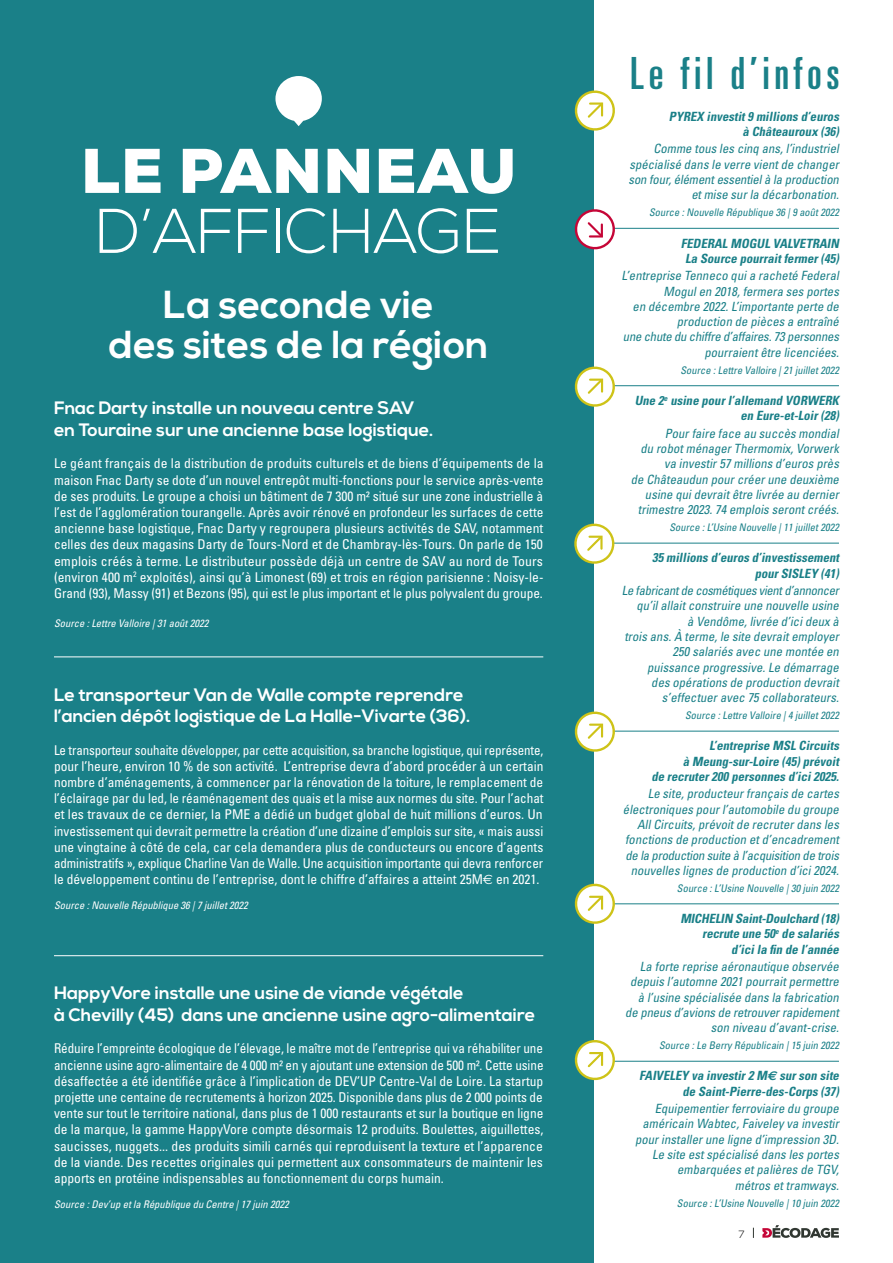
<style>
.page{position:relative;width:893px;height:1263px;background:#1a8088}
.page>*{position:absolute;margin:0;border:0;box-sizing:border-box;transform-origin:0 0}
.t1{font:300 63px "Nexa";color:#fff}
.t2{font:900 63px "Nexa";letter-spacing:.015em;color:#fff}
.t3{font:ultra-condensed 44.4px "Univers";letter-spacing:.1em;color:#1a8088}
.t4{font:700 39px/40.5px "Nexa";color:#fff;text-align:center}
.t5{font:700 18px/21.6px "Nexa";color:#fff}
.t6{font:condensed 13.5px/16.2px "Univers";color:#fff;text-align:justify}
.t7{font:condensed 13.5px/16.2px "Univers";color:#fff;text-align:justify;scale:.96 1}
.t8{font:italic condensed 12.75px/15.3px "Univers";color:#1a8088;text-align:right}
.t9{font:italic 700 condensed 12.75px/15.3px "Univers";color:#1a8088;text-align:right}
.t10{font:italic condensed 10.5px "Univers";color:#1a8088}
.t11{font:italic condensed 10.5px "Univers";color:#fff}
.t12{font:300 10.5px "Nexa";color:#000}
.s1{font-family:"Euro Sans";font-stretch:normal}
</style>
<div class="page">
<div style="left:594px;top:0;width:299px;height:1263px;background:#fff"></div>
<svg style="left:275px;top:76px;width:47px;height:50px"></svg>
<hr style="left:54px;top:656px;width:489px;height:1px;background:#fff">
<hr style="left:54px;top:955px;width:489px;height:1px;background:#fff">
<svg style="left:762px;top:1225px;width:77px;height:13px"></svg>
<hr style="left:594px;top:228px;width:245px;height:1px;background:#1a8088">
<hr style="left:594px;top:385px;width:245px;height:1px;background:#1a8088">
<hr style="left:594px;top:543px;width:245px;height:1px;background:#1a8088">
<hr style="left:594px;top:731px;width:245px;height:1px;background:#1a8088">
<hr style="left:594px;top:903px;width:245px;height:1px;background:#1a8088">
<hr style="left:594px;top:1061px;width:245px;height:1px;background:#1a8088">
<svg style="left:574px;top:209px;width:42px;height:41px"></svg>
<svg style="left:574px;top:90px;width:41px;height:41px"></svg>
<svg style="left:574px;top:366px;width:45px;height:41px"></svg>
<svg style="left:574px;top:711px;width:45px;height:41px"></svg>
<svg style="left:574px;top:883px;width:45px;height:41px"></svg>
<svg style="left:574px;top:1040px;width:45px;height:41px"></svg>
<svg style="left:574px;top:523px;width:44px;height:41px"></svg>
<h1 class="t2" style="left:81px;top:130px;width:437px">LE PANNEAU</h1>
<h1 class="t1" style="left:96px;top:195px;width:407px">D’AFFICHAGE</h1>
<h3 class="t4" style="left:109px;top:286px;width:381px">La seconde vie<br>des sites de la région</h3>
<h3 class="t5" style="left:54px;top:398px;width:381px">Fnac Darty installe un nouveau centre SAV en Touraine sur une ancienne base logistique.</h3>
<p class="t6" style="left:54px;top:455px;width:491px">Le géant français de la distribution de produits culturels et de biens d’équipements de la maison Fnac Darty se dote d’un nouvel entrepôt multi-fonctions pour le service après-vente de ses produits. Le groupe a choisi un bâtiment de 7 300 m² situé sur une zone industrielle à l’est de l’agglomération tourangelle. Après avoir rénové en profondeur les surfaces de cette ancienne base logistique, Fnac Darty y regroupera plusieurs activités de SAV, notamment celles des deux magasins Darty de Tours-Nord et de Chambray-lès-Tours. On parle de 150 emplois créés à terme. Le distributeur possède déjà un centre de SAV au nord de Tours (environ 400 m<sup>2</sup> exploités), ainsi qu’à Limonest (69) et trois en région parisienne : Noisy-le-Grand (93), Massy (91) et Bezons (95), qui est le plus important et le plus polyvalent du groupe.</p>
<p class="t11" style="left:54px;top:616px;width:156px">Source : Lettre Valloire | 31 août 2022</p>
<h3 class="t5" style="left:54px;top:684px;width:418px">Le transporteur Van de Walle compte reprendre l’ancien dépôt logistique de La Halle-Vivarte (36).</h3>
<p class="t7" style="left:54px;top:741px;width:511px">Le transporteur souhaite développer, par cette acquisition, sa branche logistique, qui représente, pour l’heure, environ 10 % de son activité. L’entreprise devra d’abord procéder à un certain nombre d’aménagements, à commencer par la rénovation de la toiture, le remplacement de l’éclairage par du led, le réaménagement des quais et la mise aux normes du site. Pour l’achat et les travaux de ce dernier, la PME a dédié un budget global de huit millions d’euros. Un investissement qui devrait permettre la création d’une dizaine d’emplois sur site, « mais aussi une vingtaine à côté de cela, car cela demandera plus de conducteurs ou encore d’agents administratifs », explique Charline Van de Walle. Une acquisition importante qui devra renforcer le développement continu de l’entreprise, dont le chiffre d’affaires a atteint 25M<span class="s1">€</span> en 2021.</p>
<p class="t11" style="left:54px;top:899px;width:195px">Source : Nouvelle République 36 | 7 juillet 2022</p>
<h3 class="t5" style="left:54px;top:983px;width:483px">HappyVore installe une usine de viande végétale<br>à Chevilly (45) dans une ancienne usine agro-alimentaire</h3>
<p class="t6" style="left:54px;top:1040px;width:491px">Réduire l’empreinte écologique de l’élevage, le maître mot de l’entreprise qui va réhabiliter une ancienne usine agro-alimentaire de 4 000 m² en y ajoutant une extension de 500 m². Cette usine désaffectée a été identifiée grâce à l’implication de DEV’UP Centre-Val de Loire. La startup projette une centaine de recrutements à horizon 2025. Disponible dans plus de 2 000 points de vente sur tout le territoire national, dans plus de 1 000 restaurants et sur la boutique en ligne de la marque, la gamme HappyVore compte désormais 12 produits. Boulettes, aiguillettes, saucisses, nuggets... des produits simili carnés qui reproduisent la texture et l’apparence de la viande. Des recettes originales qui permettent aux consommateurs de maintenir les apports en protéine indispensables au fonctionnement du corps humain.</p>
<p class="t11" style="left:54px;top:1198px;width:236px">Source : Dev’up et la République du Centre | 17 juin 2022</p>
<h2 class="t3" style="left:630px;top:48px;width:211px">Le fil d’infos</h2>
<p class="t9" style="left:669px;top:108px;width:174px">PYREX investit9 millions d’euros à Châteauroux (36)</p>
<p class="t8" style="left:628px;top:141px;width:215px">Comme tous les cinq ans,l’industriel spécialisé dans le verre vientde changer son four,élémentessentielà la production etmise surla décarbonation.</p>
<p class="t10" style="left:649px;top:206px;width:194px">Source :Nouvelle République 36 |9 août2022</p>
<p class="t9" style="left:681px;top:235px;width:162px;text-align:center">FEDERAL MOGUL VALVETRAIN<br>La Source pourraitfermer(45)</p>
<p class="t8" style="left:622px;top:268px;width:222px">L’entreprise Tenneco quia racheté Federal Mogulen 2018,fermera ses portes<br>en décembre 2022.L’importante perte de production de pièces a entraîné<br>une chute du chiffre d’affaires.73personnes pourraientêtre licenciées.</p>
<p class="t10" style="left:680px;top:363px;width:162px">Source :Lettre Valloire |21 juillet2022</p>
<p class="t9" style="left:635px;top:393px;width:208px">Une 2<sup>e</sup> usine pourl’allemand VORWERK en Eure-et-Loir(28)</p>
<p class="t8" style="left:631px;top:425px;width:213px">Pourfaire face au succès mondial<br>du robotménagerThermomix,Vorwerk va investir57 millions d’euros près<br>de Châteaudun pourcréerune deuxième usine quidevraitêtre livrée au dernier trimestre 2023.74 emplois serontcréés.</p>
<p class="t10" style="left:669px;top:521px;width:173px">Source :L’Usine Nouvelle |11 juillet2022</p>
<p class="t9" style="left:652px;top:550px;width:191px">35 millions d’euros d’investissement pourSISLEY (41)</p>
<p class="t8" style="left:622px;top:583px;width:221px">Le fabricantde cosmétiquesvientd’annoncer qu’ilallaitconstruire une nouvelle usine<br>à Vendôme,livrée d’icideux à<br>trois ans.À terme,le site devraitemployer 250 salariés avec une montée en puissance progressive.Le démarrage<br>des opérations de production devrait s’effectueravec 75 collaborateurs.</p>
<p class="t10" style="left:685px;top:709px;width:158px">Source :Lettre Valloire |4 juillet2022</p>
<p class="t9" style="left:651px;top:738px;width:192px">L’entreprise MSL Circuits<br>à Meung-sur-Loire (45)prévoit<br>de recruter200 personnes d’ici2025.</p>
<p class="t8" style="left:623px;top:786px;width:220px">Le site,producteurfrançais de cartes électroniques pourl’automobile du groupe AllCircuits,prévoitde recruterdans les fonctions de production etd’encadrement de la production suite à l’acquisition de trois nouvelles lignes de production d’ici2024.</p>
<p class="t10" style="left:677px;top:881px;width:166px">Source :L’Usine Nouvelle |30 juin 2022</p>
<p class="t9" style="left:680px;top:911px;width:163px">MICHELIN Saint-Doulchard (18) recrute une 50<sup>e</sup> de salariés d’icila fin de l’année</p>
<p class="t8" style="left:625px;top:959px;width:218px">La forte reprise aéronautique observée depuis l’automne 2021 pourraitpermettre à l’usine spécialisée dans la fabrication de pneus d’avions de retrouverrapidement son niveau d’avant-crise.</p>
<p class="t10" style="left:659px;top:1039px;width:184px">Source :Le Berry Républicain |15 juin 2022</p>
<p class="t9" style="left:639px;top:1068px;width:204px">FAIVELEY va investir2 M<span class="s1">€</span> surson site de Saint-Pierre-des-Corps (37)</p>
<p class="t8" style="left:635px;top:1101px;width:208px">Equipementierferroviaire du groupe américain Wabtec,Faiveley va investir pourinstallerune ligne d’impression 3D.<br>Le site estspécialisé dans les portes embarquées etpalières de TGV,<br>métros ettramways.</p>
<p class="t10" style="left:677px;top:1196px;width:166px">Source :L’Usine Nouvelle |10 juin 2022</p>
<p class="t12" style="left:738px;top:1228px;width:8px">7</p>
</div>
